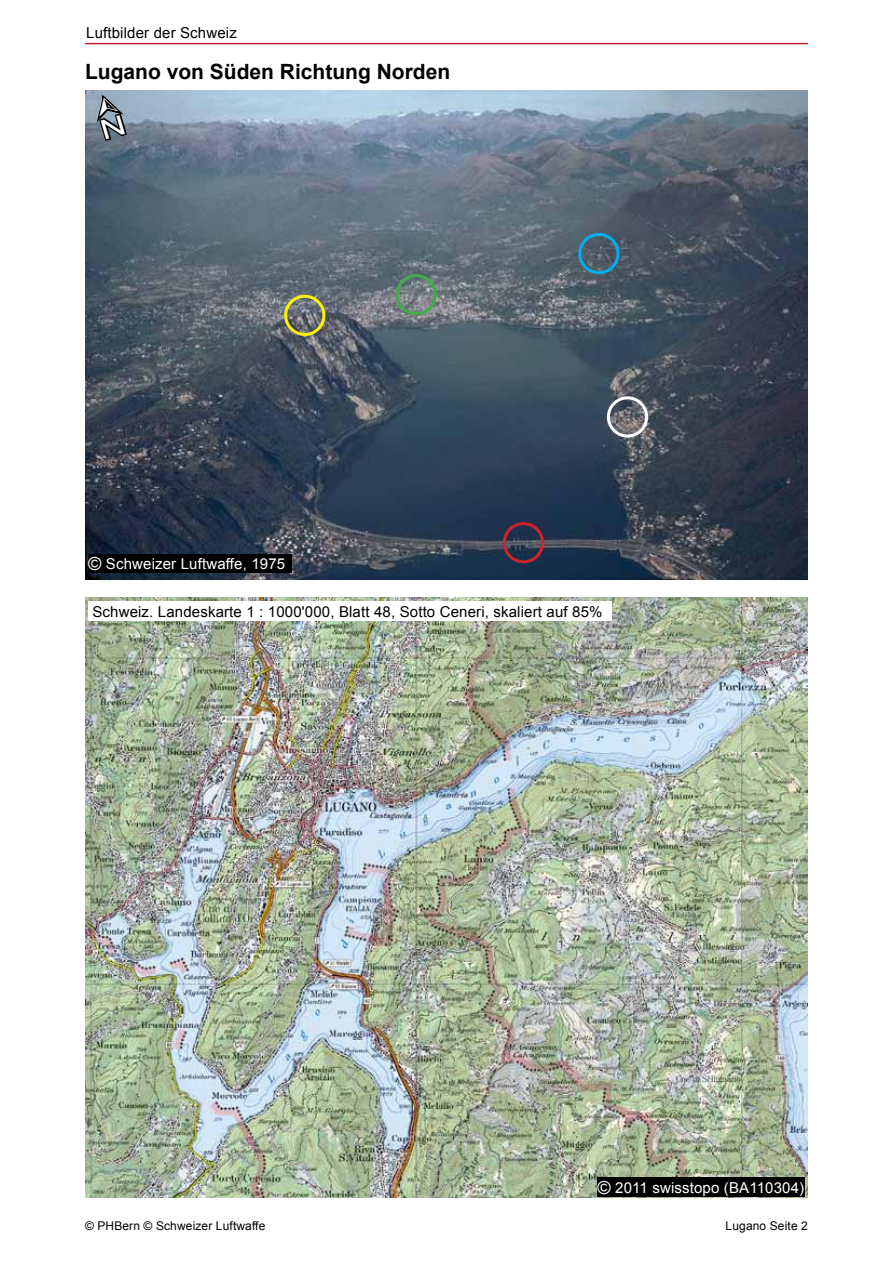
<style>
.page{position:relative;width:893px;height:1263px;background:#fff}
.page>*{position:absolute;margin:0;border:0;box-sizing:border-box;transform-origin:0 0}
.t1{font:700 21px "Arial";color:#000}
.t2{font:15px "Arial";letter-spacing:.01em;color:#000}
.t3{font:15px "Arial";letter-spacing:.01em;color:#fff}
.t4{font:12px "Arial";letter-spacing:.01em;color:#000}
.s1{font-size:18px}
</style>
<div class="page">
<hr style="left:85px;top:43px;width:723px;height:1px;background:#d2232a">
<img style="left:85px;top:91px;width:723px;height:489px">
<div style="left:88px;top:554px;width:204px;height:18px;background:#000"></div>
<img style="left:86px;top:597px;width:721px;height:600px">
<div style="left:597px;top:1178px;width:208px;height:19px;background:#000"></div>
<div style="left:88px;top:602px;width:523px;height:19px;background:#fff"></div>
<div style="left:284px;top:295px;width:41px;height:41px;border:3px solid #fff200;border-radius:50%"></div>
<div style="left:395px;top:274px;width:42px;height:41px;border:3px solid #41ad49;border-radius:50%"></div>
<div style="left:578px;top:233px;width:41px;height:41px;border:3px solid #00aeef;border-radius:50%"></div>
<div style="left:503px;top:522px;width:41px;height:41px;border:3px solid #d2232a;border-radius:50%"></div>
<div style="left:607px;top:396px;width:41px;height:42px;border:3px solid #fff;border-radius:50%"></div>
<svg style="left:94px;top:90px;width:35px;height:53px;background:#5e6b77"></svg>
<p class="t2" style="left:86px;top:22px;width:152px">Luftbilder der Schweiz</p>
<h1 class="t1" style="left:85px;top:58px;width:367px">Lugano von Süden Richtung Norden</h1>
<p class="t3" style="left:88px;top:554px;width:199px"><span class="s1">©</span> Schweizer Luftwaffe, 1975</p>
<p class="t2" style="left:92px;top:602px;width:512px">Schweiz. Landeskarte 1 : 1000'000, Blatt 48, Sotto Ceneri, skaliert auf 85%</p>
<p class="t3" style="left:597px;top:1177px;width:208px"><span class="s1">©</span> 2011 swisstopo (BA110304)</p>
<p class="t4" style="left:85px;top:1218px;width:182px">© PHBern © Schweizer Luftwaffe</p>
<p class="t4" style="left:726px;top:1218px;width:84px">Lugano Seite 2</p>
</div>
